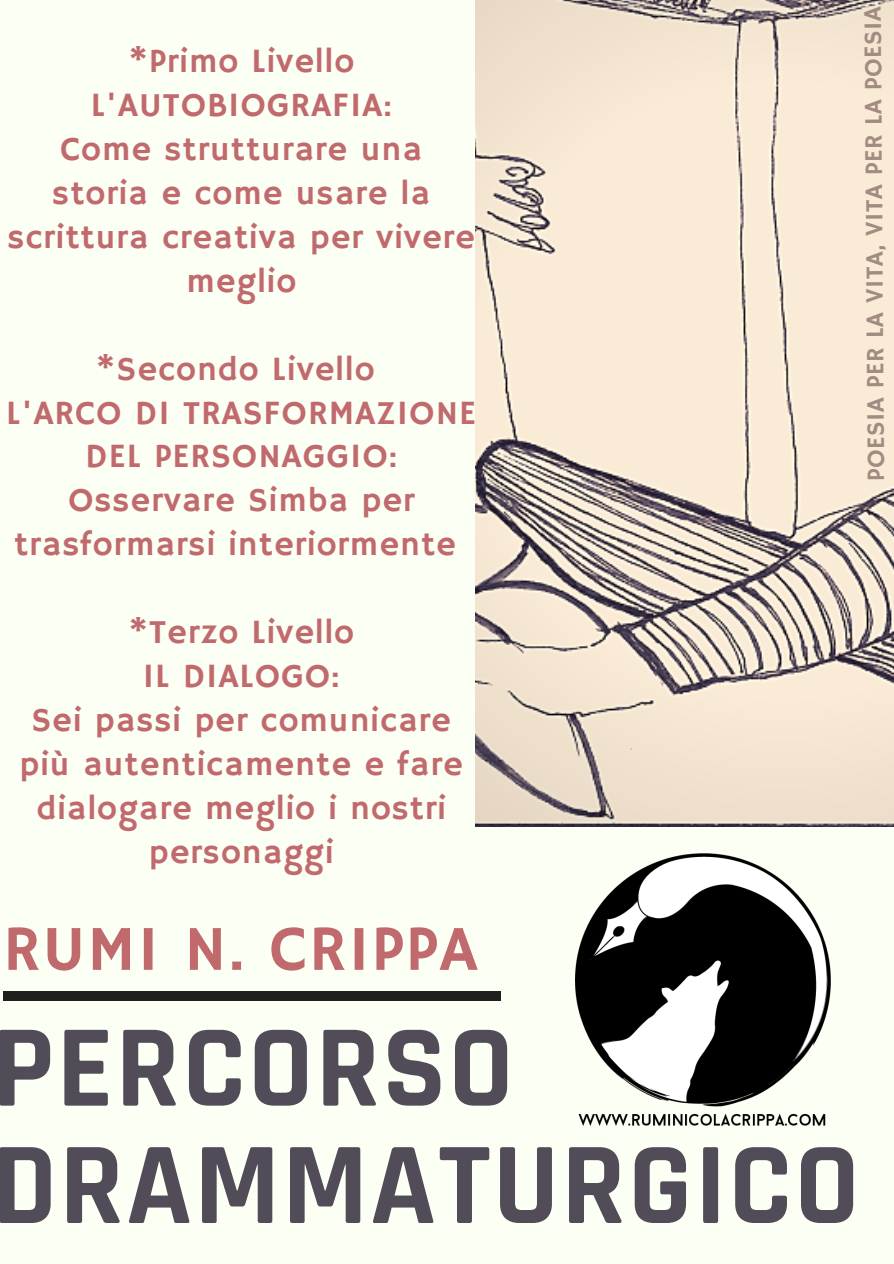
<style>
.page{position:relative;width:894px;height:1264px;background:#fff}
.page>*{position:absolute;margin:0;border:0;box-sizing:border-box;transform-origin:0 0}
.t1{font:700 117.9px/117.3px "Rajdhani";letter-spacing:.02em;color:#514c58}
.t2{font:64.2px "Hammersmith One";letter-spacing:.03em;color:#c16a6e}
.t3{font:33.9px/44px "Hammersmith One";letter-spacing:.03em;color:#c16a6e;text-align:center}
.t4{font:24.9px "Hammersmith One";letter-spacing:.01em;color:#a28b80}
</style>
<div class="page">
<div style="left:0;top:0;width:893px;height:1263px;background:#fcfff3"></div>
<svg style="left:475px;top:0;width:418px;height:826px;background:#e2d5c4"></svg>
<div style="left:3px;top:991px;width:498px;height:9px;background:#1f1f1f"></div>
<img style="left:575px;top:853px;width:254px;height:273px">
<p class="t3" style="left:128px;top:41px;width:227px">*Primo Livello</p>
<p class="t3" style="left:91px;top:85px;width:302px">L'AUTOBIOGRAFIA:</p>
<p class="t3" style="left:60px;top:129px;width:363px">Come strutturare una</p>
<p class="t3" style="left:8px;top:172px;width:469px">storia e come usare la scrittura creativa per vivere meglio</p>
<p class="t3" style="left:96px;top:348px;width:280px">*Secondo Livello</p>
<p class="t3" style="left:6px;top:392px;width:471px">L'ARCO DI TRASFORMAZIONE<br>DEL PERSONAGGIO:</p>
<p class="t3" style="left:14px;top:480px;width:443px">Osservare Simba per trasformarsi interiormente</p>
<p class="t4" style="left:859px;top:481px;width:476px;rotate:-90deg">POESIA PER LA VITA, VITA PER LA POESIA</p>
<p class="t3" style="left:128px;top:612px;width:227px">*Terzo Livello</p>
<p class="t3" style="left:143px;top:655px;width:198px">IL DIALOGO:</p>
<p class="t3" style="left:20px;top:699px;width:444px">Sei passi per comunicare più autenticamente e fare dialogare meglio i nostri personaggi</p>
<p class="t2" style="left:3px;top:912px;width:475px">RUMI N. CRIPPA</p>
<p class="t1" style="left:-8px;top:1012px;width:869px">PERCORSO<br>DRAMMATURGICO</p>
</div>
